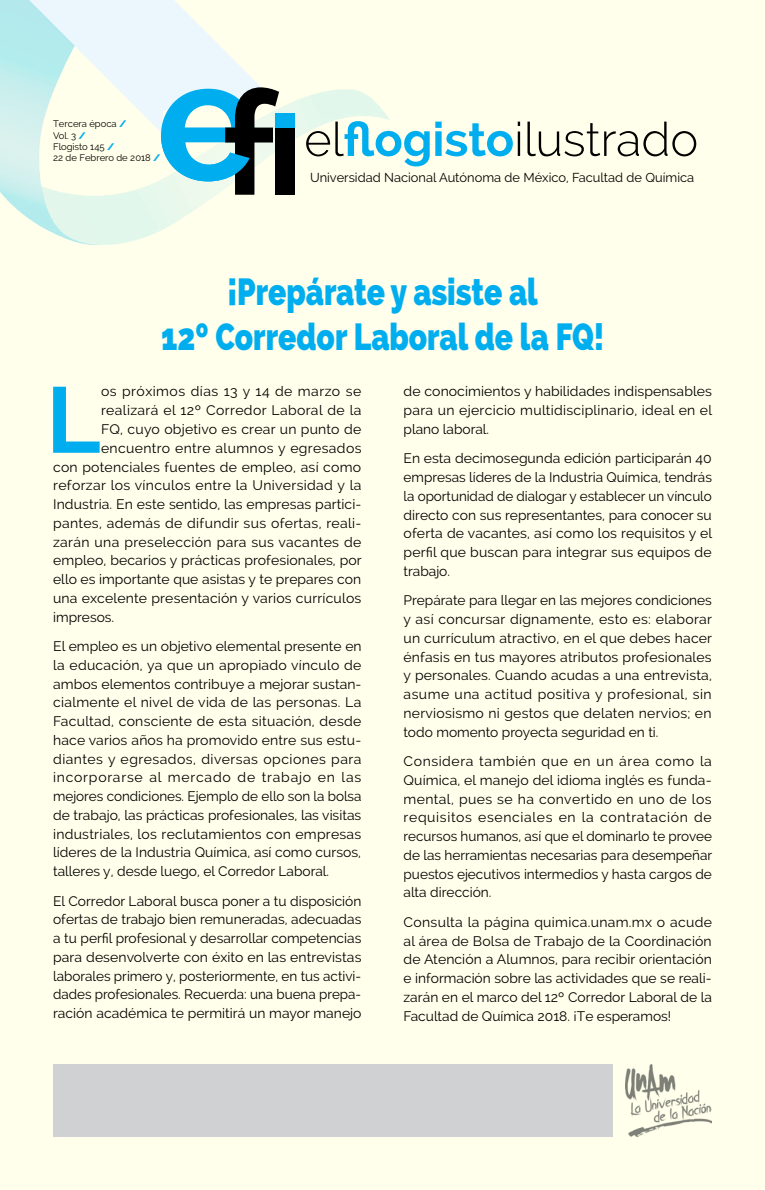
<style>
.page{position:relative;width:765px;height:1190px;background:#fff}
.page>*{position:absolute;margin:0;border:0;box-sizing:border-box;transform-origin:0 0}
.t1{font:700 93px "Raleway";color:#00aeef}
.t2{font:800 37.5px/45px "Raleway";color:#00aeef;text-align:center;scale:.8 1}
.t3{font:13.75px/18.8px "Raleway";letter-spacing:.005em;color:#000;text-align:justify}
.t4{font:13.75px "Raleway";letter-spacing:.025em;color:#000}
.t5{font:13.75px "Raleway";letter-spacing:.035em;color:#000}
.t6{font:12.88px "Raleway";color:#000}
.t7{font:9.5px/11.4px "Raleway";color:#000}
.s1{font-weight:800;color:#00aeef}
</style>
<div class="page">
<div style="left:0;top:0;width:765px;height:1189px;background:#ffffeb"></div>
<div style="left:53px;top:1063px;width:560px;height:73px;background:#cfd1d2"></div>
<img style="left:0;top:0;width:390px;height:245px">
<svg style="left:306px;top:121px;width:214px;height:45px"></svg>
<hr style="left:518px;top:131px;width:2px;height:25px;background:#000">
<svg style="left:528px;top:122px;width:168px;height:34px"></svg>
<svg style="left:161px;top:87px;width:118px;height:108px"></svg>
<div style="left:275px;top:127px;width:20px;height:67px;background:#000"></div>
<div style="left:275px;top:113px;width:20px;height:14px;background:#00aeef"></div>
<img style="left:625px;top:1064px;width:87px;height:72px">
<p class="t7" style="left:53px;top:118px;width:109px">Tercera época <span class="s1">/<br></span>Vol. 3 <span class="s1">/<br></span>Flogisto 145 <span class="s1">/<br></span>22 de Febrero de 2018 <span class="s1">/</span></p>
<p class="t6" style="left:310px;top:169px;width:386px">Universidad Nacional Autónoma de México, Facultad de Química</p>
<h2 class="t2" style="left:161px;top:269px;width:555px">¡Prepárate y asiste al<br>12º Corredor Laboral de la FQ!</h2>
<p class="t3" style="left:404px;top:382px;width:310px">de conocimientos y habilidades indispensables para un ejercicio multidisciplinario, ideal en el plano laboral.</p>
<p class="t3" style="left:404px;top:449px;width:310px">En esta decimosegunda edición participarán 40 empresas líderes de la Industria Química, tendrás la oportunidad de dialogar y establecer un vínculo directo con sus representantes, para conocer su oferta de vacantes, así como los requisitos y el perfil que buscan para integrar sus equipos de trabajo.</p>
<p class="t3" style="left:404px;top:591px;width:310px">Prepárate para llegar en las mejores condiciones y así concursar dignamente, esto es: elaborar un currículum atractivo, en el que debes hacer énfasis en tus mayores atributos profesionales y personales. Cuando acudas a una entrevista, asume una actitud positiva y profesional, sin nerviosismo ni gestos que delaten nervios; en todo momento proyecta seguridad en ti.</p>
<p class="t3" style="left:404px;top:751px;width:310px">Considera también que en un área como la Química, el manejo del idioma inglés es funda&shy;mental, pues se ha convertido en uno de los requisitos esenciales en la contratación de recursos humanos, así que el dominarlo te provee de las herramientas necesarias para desempeñar puestos ejecutivos intermedios y hasta cargos de alta dirección.</p>
<p class="t3" style="left:404px;top:912px;width:310px">Consulta la página quimica.unam.mx o acude al área de Bolsa de Trabajo de la Coordinación de Atención a Alumnos, para recibir orientación e información sobre las actividades que se reali&shy;zarán en el marco del 12º Corredor Laboral de la Facultad de Química 2018. ¡Te esperamos!</p>
<h1 class="t1" style="left:46px;top:367px;width:56px">L</h1>
<p class="t5" style="left:101px;top:383px;width:262px">os próximos días 13 y 14 de marzo se</p>
<p class="t4" style="left:101px;top:402px;width:262px">realizará el 12º Corredor Laboral de la</p>
<p class="t3" style="left:101px;top:419px;width:262px">FQ, cuyo objetivo es crear un punto de</p>
<p class="t4" style="left:101px;top:440px;width:262px">encuentro entre alumnos y egresados</p>
<p class="t3" style="left:53px;top:457px;width:310px">con potenciales fuentes de empleo, así como</p>
<p class="t4" style="left:53px;top:477px;width:310px">reforzar los vínculos entre la Universidad y la</p>
<p class="t3" style="left:53px;top:494px;width:310px">Industria. En este sentido, las empresas partici-</p>
<p class="t3" style="left:53px;top:513px;width:310px">pantes, además de difundir sus ofertas, reali-</p>
<p class="t4" style="left:53px;top:533px;width:310px">zarán una preselección para sus vacantes de</p>
<p class="t3" style="left:53px;top:551px;width:310px">empleo, becarios y prácticas profesionales, por</p>
<p class="t3" style="left:53px;top:569px;width:309px">ello es importante que asistas y te prepares con</p>
<p class="t3" style="left:53px;top:588px;width:310px">una excelente presentación y varios currículos</p>
<p class="t3" style="left:53px;top:607px;width:63px">impresos.</p>
<p class="t3" style="left:53px;top:636px;width:310px">El empleo es un objetivo elemental presente en la educación, ya que un apropiado vínculo de ambos elementos contribuye a mejorar sustan&shy;cialmente el nivel de vida de las personas. La Facultad, consciente de esta situación, desde hace varios años ha promovido entre sus estu&shy;diantes y egresados, diversas opciones para incorporarse al mercado de trabajo en las mejores condiciones. Ejemplo de ello son la bolsa de trabajo, las prácticas profesionales, las visitas industriales, los reclutamientos con empresas líderes de la Industria Química, así como cursos, talleres y, desde luego, el Corredor Laboral.</p>
<p class="t3" style="left:53px;top:891px;width:310px">El Corredor Laboral busca poner a tu disposición ofertas de trabajo bien remuneradas, adecuadas a tu perfil profesional y desarrollar competencias para desenvolverte con éxito en las entrevistas laborales primero y, posteriormente, en tus activi&shy;dades profesionales. Recuerda: una buena prepa&shy;ración académica te permitirá un mayor manejo</p>
</div>
